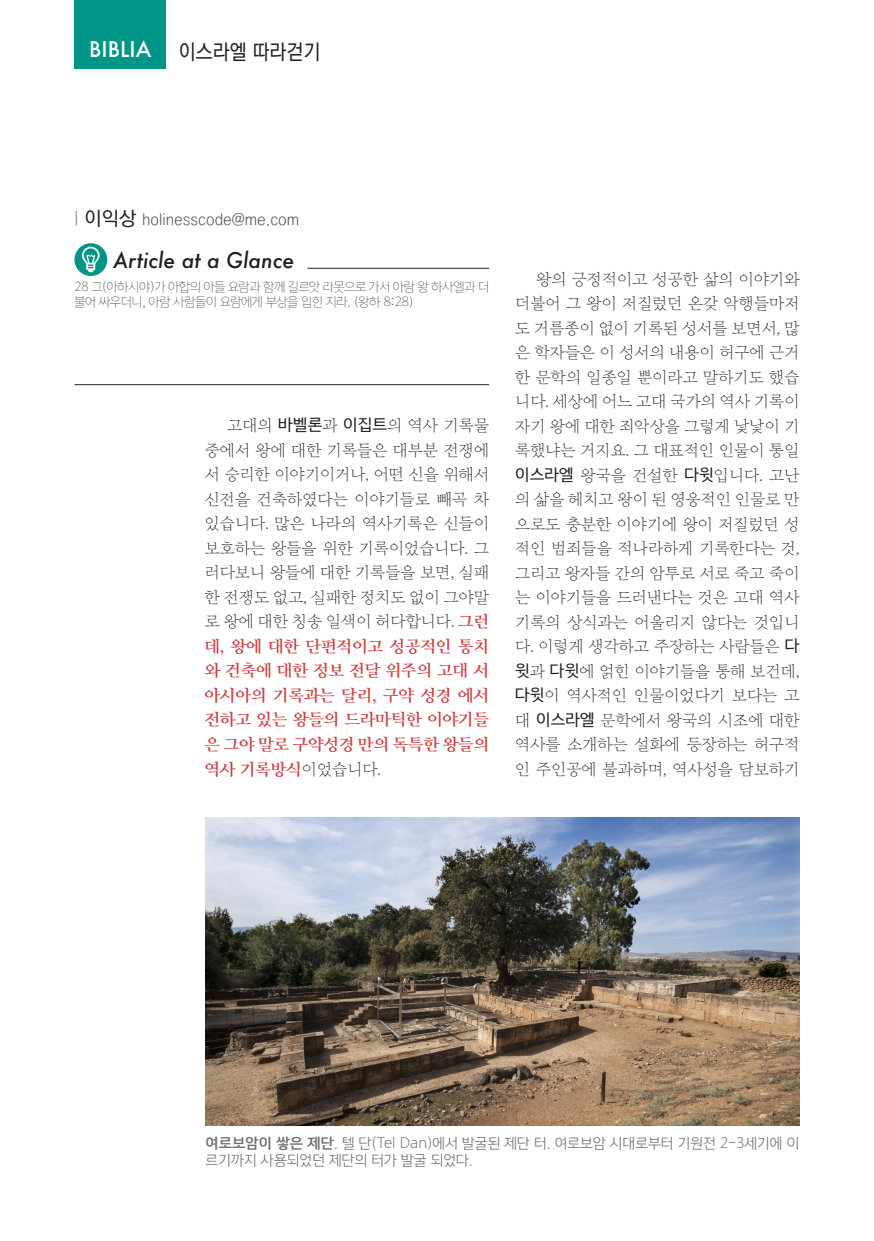
<style>
.page{position:relative;width:874px;height:1241px;background:#fff}
.page>*{position:absolute;margin:0;border:0;box-sizing:border-box;transform-origin:0 0}
.t1{font:italic 500 21px "Futura";color:#231f20}
.t2{font:21px "YGO530";color:#231f20;scale:.9 1}
.t3{font:500 21px "Futura";color:#fff}
.t4{font:15.75px/24.5px "Yoon Myungjo Pro 710";color:#231f20;text-align:justify}
.t5{font:15.75px "YGO520";color:#57585a}
.t6{font:14px/17.5px "Yoon Gothic Pro 735";color:#6c6d70}
.t7{font:12.25px/14.7px "Yoon Gothic Pro 715";color:#231f20}
.s1{font-size:19.25px;color:#8f9194}
.s2{font-family:"YGO530";font-size:19.25px;color:#231f20}
.s3{font-family:"Yoon Gothic Pro 755"}
.s4{font-family:"Yoon Myungjo Pro 750";color:#ce3e42}
.s5{font-family:"Yoon Gothic Pro 775"}
</style>
<div class="page">
<div style="left:74px;top:0;width:92px;height:68px;background:#009687"></div>
<div style="left:74px;top:243px;width:33px;height:33px;background:#009687;border-radius:50%"></div>
<svg style="left:82px;top:247px;width:17px;height:25px"></svg>
<hr style="left:307px;top:268px;width:182px;height:1px;background:#231f20">
<hr style="left:74px;top:384px;width:415px;height:1px;background:#231f20">
<img style="left:205px;top:817px;width:594px;height:308px">
<h1 class="t3" style="left:89px;top:35px;width:64px">BIBLIA</h1>
<h1 class="t2" style="left:179px;top:41px;width:159px">이스라엘 따라걷기</h1>
<p class="t5" style="left:74px;top:211px;width:226px"><span class="s1">I</span> <span class="s2">이익상</span> holinesscode@me.com</p>
<h1 class="t1" style="left:113px;top:246px;width:182px">Article at a Glance</h1>
<p class="t7" style="left:74px;top:279px;width:416px">28 그(아하시야)가 아합의 아들 요람과 함께 길르앗 라못으로 가서 아람 왕 하사엘과 더 불어 싸우더니, 아람 사람들이 요람에게 부상을 입힌 지라. (왕하 8:28)</p>
<p class="t4" style="left:205px;top:413px;width:285px;text-indent:22px">고대의 <span class="s3">바벨론</span>과 <span class="s3">이집트</span>의 역사 기록물 중에서 왕에 대한 기록들은 대부분 전쟁에 서 승리한 이야기이거나, 어떤 신을 위해서 신전을 건축하였다는 이야기들로 빼곡 차 있습니다. 많은 나라의 역사기록은 신들이 보호하는 왕들을 위한 기록이었습니다. 그 러다보니 왕들에 대한 기록들을 보면, 실패 한 전쟁도 없고, 실패한 정치도 없이 그야말 로 왕에 대한 칭송 일색이 허다합니다. <span class="s4">그런 데, 왕에 대한 단편적이고 성공적인 통치 와 건축에 대한 정보 전달 위주의 고대 서 아시아의 기록과는 달리, 구약 성경 에서 전하고 있는 왕들의 드라마틱한 이야기들 은 그야 말로 구약성경 만의 독특한 왕들의 역사 기록방식</span>이었습니다.</p>
<p class="t4" style="left:515px;top:266px;width:285px;text-indent:21px">왕의 긍정적이고 성공한 삶의 이야기와 더불어 그 왕이 저질렀던 온갖 악행들마저 도 거름종이 없이 기록된 성서를 보면서, 많 은 학자들은 이 성서의 내용이 허구에 근거 한 문학의 일종일 뿐이라고 말하기도 했습 니다. 세상에 어느 고대 국가의 역사 기록이 자기 왕에 대한 죄악상을 그렇게 낯낯이 기 록했냐는 거지요. 그 대표적인 인물이 통일 <span class="s3">이스라엘</span> 왕국을 건설한 <span class="s3">다윗</span>입니다. 고난 의 삶을 헤치고 왕이 된 영웅적인 인물로 만 으로도 충분한 이야기에 왕이 저질렀던 성 적인 범죄들을 적나라하게 기록한다는 것, 그리고 왕자들 간의 암투로 서로 죽고 죽이 는 이야기들을 드러낸다는 것은 고대 역사 기록의 상식과는 어울리지 않다는 것입니 다. 이렇게 생각하고 주장하는 사람들은 <span class="s3">다 윗</span>과 <span class="s3">다윗</span>에 얽힌 이야기들을 통해 보건데, <span class="s3">다윗</span>이 역사적인 인물이었다기 보다는 고 대 <span class="s3">이스라엘</span> 문학에서 왕국의 시조에 대한 역사를 소개하는 설화에 등장하는 허구적 인 주인공에 불과하며, 역사성을 담보하기</p>
<p class="t6" style="left:205px;top:1133px;width:595px"><span class="s5">여로보암이 쌓은 제단</span>. 텔 단(Tel Dan)에서 발굴된 제단 터. 여로보암 시대로부터 기원전 2-3세기에 이 르기까지 사용되었던 제단의 터가 발굴 되었다.</p>
</div>
